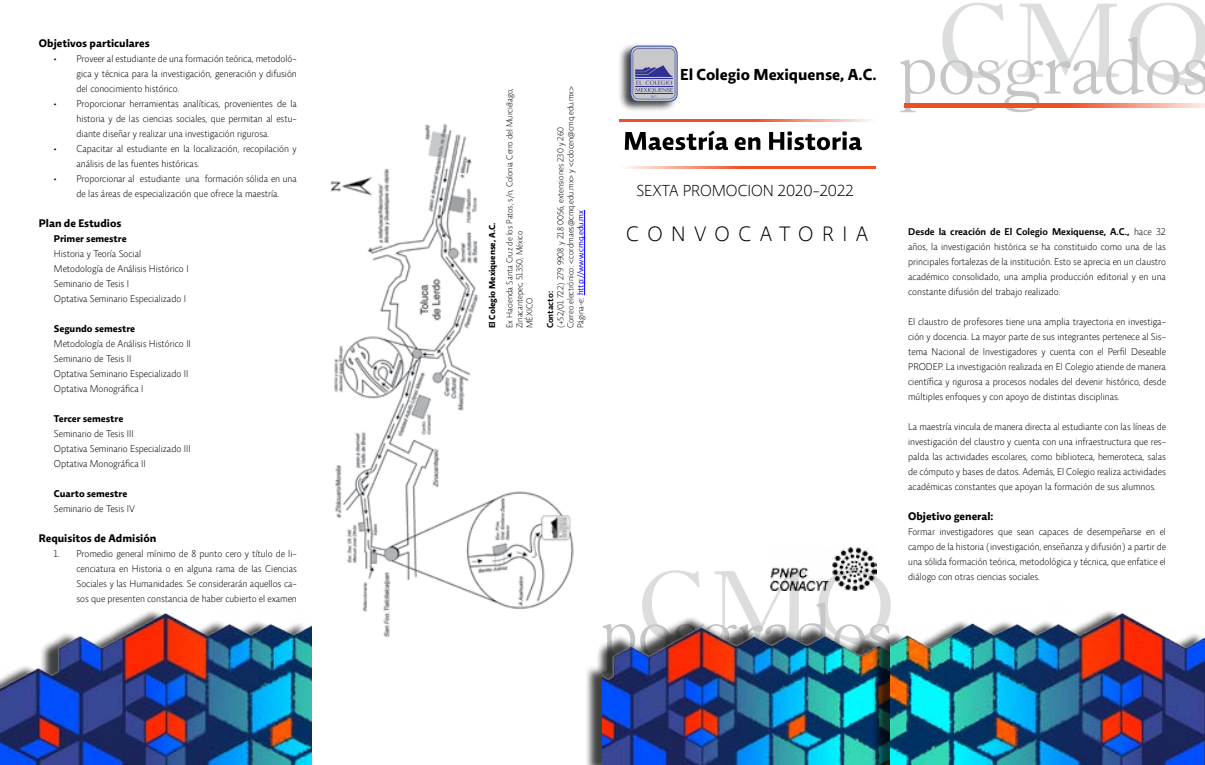
<style>
.page{position:relative;width:1205px;height:765px;background:#fff}
.page>*{position:absolute;margin:0;border:0;box-sizing:border-box;transform-origin:0 0}
.t1{font:300 21.25px "Relato Sans OT";letter-spacing:.4em;color:#000}
.t2{font:700 16.25px "Relato Sans OT";color:#000}
.t3{font:300 16.25px "Relato Sans OT";color:#000}
.t4{font:700 11.25px "Relato Sans OT";color:#000}
.t5{font:300 10px/15px "Relato Sans OT";color:#000;text-align:justify}
.t6{font:700 10px "Relato Sans OT";color:#000}
.t7{font:300 8.75px/10.1px "Relato Sans OT";color:#000}
.t8{font:700 8.75px "Relato Sans OT";color:#000}
.t9{font:600 8.75px "Relato Sans OT";color:#000}
.s1{font-weight:400;color:#00f}
.s2{font-weight:600}
</style>
<div class="page">
<img style="left:330px;top:124px;width:244px;height:514px">
<div style="left:618px;top:43px;width:60px;height:69px;background:#000;opacity:.75"></div>
<div style="left:631px;top:46px;width:46px;height:55px;border:1px solid #344ea2;border-radius:7px"></div>
<svg style="left:633px;top:48px;width:42px;height:51px;background:#a1a2bc"></svg>
<hr style="left:584px;top:210px;width:1px;height:85px;background:#00f">
<hr style="left:619px;top:120px;width:257px;height:2px;background:#f04e23">
<hr style="left:619px;top:166px;width:257px;height:2px;background:#f04e23">
<svg style="left:642px;top:570px;width:249px;height:37px"></svg>
<div style="left:585px;top:615px;width:302px;height:150px;background:#000;opacity:.75"></div>
<img style="left:602px;top:607px;width:288px;height:158px">
<img style="left:770px;top:548px;width:107px;height:43px">
<svg style="left:625px;top:130px;width:237px;height:20px"></svg>
<svg style="left:900px;top:3px;width:305px;height:109px"></svg>
<svg style="left:904px;top:103px;width:301px;height:4px"></svg>
<div style="left:872px;top:608px;width:332px;height:157px;background:#000;opacity:.75"></div>
<img style="left:890px;top:607px;width:315px;height:158px">
<img style="left:0;top:610px;width:312px;height:155px">
<p class="t4" style="left:39px;top:37px;width:112px">Objetivos particulares</p>
<p class="t5" style="left:76px;top:51px;width:222px;text-indent:-22px">• Proveer al estudiante de una formación teórica, metodoló&shy;gica y técnica para la investigación, generación y difusión del conocimiento histórico.</p>
<p class="t5" style="left:76px;top:96px;width:222px;text-indent:-22px">• Proporcionar herramientas analíticas, provenientes de la historia y de las ciencias sociales, que permitan al estu&shy;diante diseñar y realizar una investigación rigurosa.</p>
<p class="t5" style="left:76px;top:141px;width:222px;text-indent:-22px">• Capacitar al estudiante en la localización, recopilación y análisis de las fuentes históricas.</p>
<p class="t5" style="left:54px;top:171px;width:244px;text-align:center">• Proporcionar al estudiante una formación sólida en una de las áreas de especialización que ofrece la maestría.</p>
<p class="t4" style="left:39px;top:217px;width:84px">Plan de Estudios</p>
<p class="t6" style="left:54px;top:233px;width:74px">Primer semestre</p>
<p class="t5" style="left:54px;top:246px;width:136px;text-align:left">Historia y Teoría Social<br>Metodología de Análisis Histórico I<br>Seminario de Tesis I<br>Optativa Seminario Especializado I</p>
<p class="t6" style="left:54px;top:323px;width:83px">Segundo semestre</p>
<p class="t5" style="left:54px;top:336px;width:138px;text-align:left">Metodología de Análisis Histórico II<br>Seminario de Tesis II<br>Optativa Seminario Especializado II<br>Optativa Monográfica I</p>
<p class="t6" style="left:54px;top:413px;width:71px">Tercer semestre</p>
<p class="t5" style="left:54px;top:426px;width:138px;text-align:left">Seminario de Tesis III<br>Optativa Seminario Especializado III<br>Optativa Monográfica II</p>
<p class="t6" style="left:54px;top:488px;width:75px">Cuarto semestre</p>
<p class="t5" style="left:54px;top:501px;width:82px">Seminario de Tesis IV</p>
<p class="t4" style="left:39px;top:532px;width:119px">Requisitos de Admisión</p>
<p class="t5" style="left:76px;top:546px;width:222px;text-indent:-22px">1. Promedio general mínimo de 8 punto cero y título de li&shy;cenciatura en Historia o en alguna rama de las Ciencias Sociales y las Humanidades. Se considerarán aquellos ca&shy;sos que presenten constancia de haber cubierto el examen</p>
<p class="t8" style="left:487px;top:328px;width:107px;rotate:-90deg">El Colegio Mexiquense, A.C.</p>
<p class="t7" style="left:504px;top:328px;width:242px;rotate:-90deg">Ex Hacienda Santa Cruz de los Patos, s/n, Colonia Cerro del Murciélago,<br>Zinacantepec, 51350, México<br>MÉXICO</p>
<p class="t7" style="left:555px;top:328px;width:244px;rotate:-90deg">(+52/01 722) 279 9908 y 218 0056, extensiones 230 y 260<br>Correo electrónico: &lt;cordmaes@cmq.edu.mx&gt; y &lt;cdocen@cmq.edu.mx&gt;<br>Página-e: <span class="s1">http://www.cmq.edu.mx</span></p>
<p class="t9" style="left:545px;top:328px;width:39px;rotate:-90deg">Contacto:</p>
<h2 class="t2" style="left:680px;top:64px;width:198px">El Colegio Mexiquense, A.C.</h2>
<h2 class="t3" style="left:636px;top:181px;width:219px">SEXTA PROMOCION 2020-2022</h2>
<h1 class="t1" style="left:626px;top:221px;width:244px">CONVOCATORIA</h1>
<p class="t5" style="left:908px;top:224px;width:259px"><span class="s2">Desde la creación de El Colegio Mexiquense, A.C.,</span> hace 32 años, la investigación histórica se ha constituido como una de las principales fortalezas de la institución. Esto se aprecia en un claustro académico consolidado, una amplia producción editorial y en una constante difusión del trabajo realizado.</p>
<p class="t5" style="left:908px;top:314px;width:259px">El claustro de profesores tiene una amplia trayectoria en investiga&shy;ción y docencia. La mayor parte de sus integrantes pertenece al Sis&shy;tema Nacional de Investigadores y cuenta con el Perfil Deseable PRODEP. La investigación realizada en El Colegio atiende de manera científica y rigurosa a procesos nodales del devenir histórico, desde múltiples enfoques y con apoyo de distintas disciplinas.</p>
<p class="t5" style="left:908px;top:419px;width:259px">La maestría vincula de manera directa al estudiante con las líneas de investigación del claustro y cuenta con una infraestructura que res&shy;palda las actividades escolares, como biblioteca, hemeroteca, salas de cómputo y bases de datos. Además, El Colegio realiza actividades académicas constantes que apoyan la formación de sus alumnos.</p>
<p class="t4" style="left:908px;top:509px;width:87px">Objetivo general:</p>
<p class="t5" style="left:908px;top:524px;width:259px">Formar investigadores que sean capaces de desempeñarse en el campo de la historia (investigación, enseñanza y difusión) a partir de una sólida formación teórica, metodológica y técnica, que enfatice el diálogo con otras ciencias sociales.</p>
</div>
